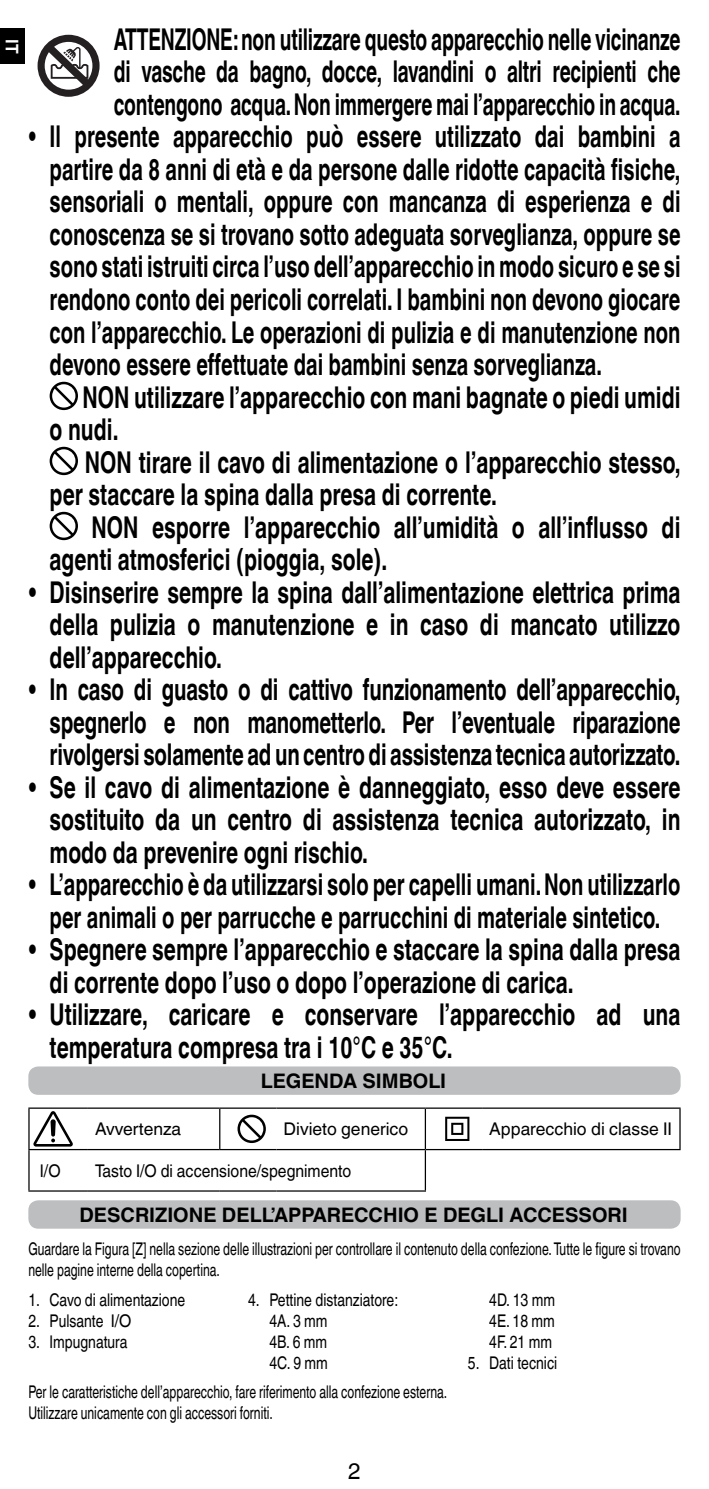
<style>
.page{position:relative;width:709px;height:1489px;background:#fff}
.page>*{position:absolute;margin:0;border:0;box-sizing:border-box;transform-origin:0 0}
.t1{font:700 30px/32.5px "Helvetica World";color:#000;scale:.7 1}
.t2{font:700 30px/32.5px "Helvetica World";color:#000;text-align:justify;scale:.67 1}
.t3{font:700 30px/32.5px "Helvetica World";color:#000;text-align:justify;scale:.68 1}
.t4{font:700 30px/32.5px "Helvetica World";color:#000;text-align:justify;scale:.64 1}
.t5{font:22.5px "Helvetica World";color:#000}
.t6{font:700 20px "Helvetica World";color:#000}
.t7{font:17.5px/21px "Helvetica World";color:#000;scale:.7 1}
.t8{font:17.5px/21px "Helvetica World";color:#000;scale:.8 1}
.t9{font:17.5px "Helvetica World";color:#000}
.t10{font:17.5px "Helvetica World";color:#000;scale:.9 1}
.t11{font:700 17.5px "Helvetica World";color:#fff;scale:.9 1}
</style>
<div class="page">
<svg style="left:50px;top:382px;width:28px;height:28px"></svg>
<svg style="left:50px;top:447px;width:28px;height:28px"></svg>
<svg style="left:50px;top:512px;width:28px;height:28px"></svg>
<div style="left:28px;top:1066px;width:652px;height:28px;background:#bcbec0;border-radius:10px"></div>
<hr style="left:28px;top:1107px;width:60px;height:1px;background:#000">
<hr style="left:28px;top:1108px;width:2px;height:40px;background:#000">
<hr style="left:88px;top:1107px;width:132px;height:1px;background:#000">
<hr style="left:220px;top:1107px;width:56px;height:1px;background:#000">
<hr style="left:219px;top:1108px;width:1px;height:40px;background:#000">
<hr style="left:276px;top:1107px;width:149px;height:1px;background:#000">
<hr style="left:425px;top:1107px;width:57px;height:1px;background:#000">
<hr style="left:425px;top:1108px;width:1px;height:40px;background:#000">
<hr style="left:482px;top:1107px;width:198px;height:1px;background:#000">
<hr style="left:679px;top:1108px;width:1px;height:40px;background:#000">
<hr style="left:28px;top:1148px;width:60px;height:2px;background:#000">
<hr style="left:28px;top:1150px;width:2px;height:40px;background:#000">
<hr style="left:88px;top:1148px;width:132px;height:2px;background:#000">
<hr style="left:220px;top:1148px;width:56px;height:2px;background:#000">
<hr style="left:276px;top:1148px;width:149px;height:2px;background:#000">
<hr style="left:425px;top:1150px;width:1px;height:40px;background:#000">
<hr style="left:28px;top:1190px;width:60px;height:1px;background:#000">
<hr style="left:88px;top:1190px;width:132px;height:1px;background:#000">
<hr style="left:220px;top:1190px;width:56px;height:1px;background:#000">
<hr style="left:276px;top:1190px;width:150px;height:1px;background:#000">
<hr style="left:425px;top:1148px;width:57px;height:2px;background:#000">
<hr style="left:482px;top:1148px;width:198px;height:2px;background:#000">
<svg style="left:33px;top:1111px;width:40px;height:35px"></svg>
<svg style="left:237px;top:1114px;width:29px;height:28px"></svg>
<svg style="left:445px;top:1116px;width:24px;height:24px"></svg>
<div style="left:28px;top:1200px;width:652px;height:28px;background:#bcbec0;border-radius:10px"></div>
<svg style="left:38px;top:35px;width:62px;height:62px"></svg>
<div style="left:0;top:28px;width:24px;height:36px;background:#000"></div>
<p class="t11" style="left:22px;top:39px;width:17px;rotate:90deg">IT</p>
<p class="t4" style="left:114px;top:23px;width:887px">ATTENZIONE: non utilizzare questo apparecchio nelle vicinanze di vasche da bagno, docce, lavandini o altri recipienti che contengono acqua. Non immergere mai l’apparecchio in acqua.</p>
<p class="t2" style="left:50px;top:121px;width:943px;text-indent:-21px">• Il presente apparecchio può essere utilizzato dai bambini a partire da 8 anni di età e da persone dalle ridotte capacità fisiche, sensoriali o mentali, oppure con mancanza di esperienza e di conoscenza se si trovano sotto adeguata sorveglianza, oppure se sono stati istruiti circa l’uso dell’apparecchio in modo sicuro e se si rendono conto dei pericoli correlati. I bambini non devono giocare con l’apparecchio. Le operazioni di pulizia e di manutenzione non devono essere effettuate dai bambini senza sorveglianza.</p>
<p class="t1" style="left:50px;top:381px;width:902px;text-indent:33px">NON utilizzare l’apparecchio con mani bagnate o piedi umidi o nudi.</p>
<p class="t1" style="left:50px;top:446px;width:902px;text-indent:35px">NON tirare il cavo di alimentazione o l’apparecchio stesso, per staccare la spina dalla presa di corrente.</p>
<p class="t1" style="left:50px;top:511px;width:902px;text-indent:42px">NON esporre l’apparecchio all’umidità o all’influsso di agenti atmosferici (pioggia, sole).</p>
<p class="t1" style="left:50px;top:576px;width:902px;text-align:justify;text-indent:-21px">• Disinserire sempre la spina dall’alimentazione elettrica prima della pulizia o manutenzione e in caso di mancato utilizzo dell’apparecchio.</p>
<p class="t3" style="left:50px;top:673px;width:929px;text-indent:-21px">• In caso di guasto o di cattivo funzionamento dell’apparecchio, spegnerlo e non manometterlo. Per l’eventuale riparazione rivolgersi solamente ad un centro di assistenza tecnica autorizzato.</p>
<p class="t1" style="left:50px;top:771px;width:902px;text-align:justify;text-indent:-21px">• Se il cavo di alimentazione è danneggiato, esso deve essere sostituito da un centro di assistenza tecnica autorizzato, in modo da prevenire ogni rischio.</p>
<p class="t2" style="left:28px;top:868px;width:974px;text-align:center">• L’apparecchio è da utilizzarsi solo per capelli umani. Non utilizzarlo per animali o per parrucche e parrucchini di materiale sintetico.</p>
<p class="t1" style="left:50px;top:933px;width:902px;text-indent:-21px">• Spegnere sempre l’apparecchio e staccare la spina dalla presa di corrente dopo l’uso o dopo l’operazione di carica.</p>
<p class="t1" style="left:50px;top:998px;width:902px;text-indent:-21px">• Utilizzare, caricare e conservare l’apparecchio ad una temperatura compresa tra i 10°C e 35°C.</p>
<p class="t6" style="left:261px;top:1069px;width:187px">LEGENDA SIMBOLI</p>
<p class="t9" style="left:95px;top:1118px;width:87px">Avvertenza</p>
<p class="t9" style="left:283px;top:1118px;width:126px">Divieto generico</p>
<p class="t9" style="left:489px;top:1118px;width:184px">Apparecchio di classe II</p>
<p class="t10" style="left:40px;top:1160px;width:24px">I/O</p>
<p class="t10" style="left:95px;top:1160px;width:286px">Tasto I/O di accensione/spegnimento</p>
<p class="t6" style="left:79px;top:1203px;width:549px">DESCRIZIONE DELL’APPARECCHIO E DEGLI ACCESSORI</p>
<p class="t7" style="left:28px;top:1238px;width:933px">Guardare la Figura [Z] nella sezione delle illustrazioni per controllare il contenuto della confezione. Tutte le figure si trovano nelle pagine interne della copertina.</p>
<p class="t8" style="left:28px;top:1289px;width:198px">1. Cavo di alimentazione</p>
<p class="t8" style="left:28px;top:1310px;width:130px">2. Pulsante I/O</p>
<p class="t8" style="left:28px;top:1331px;width:125px">3. Impugnatura</p>
<p class="t8" style="left:269px;top:1289px;width:162px;text-indent:-21px">4. Pettine distanziatore:<br>4A. 3 mm<br>4B. 6 mm<br>4C. 9 mm</p>
<p class="t8" style="left:489px;top:1289px;width:84px;text-align:justify">4D. 13 mm 4E. 18 mm 4F. 21 mm</p>
<p class="t8" style="left:468px;top:1352px;width:113px">5. Dati tecnici</p>
<p class="t7" style="left:28px;top:1381px;width:600px">Per le caratteristiche dell’apparecchio, fare riferimento alla confezione esterna.<br>Utilizzare unicamente con gli accessori forniti.</p>
<p class="t5" style="left:348px;top:1458px;width:14px">2</p>
</div>
